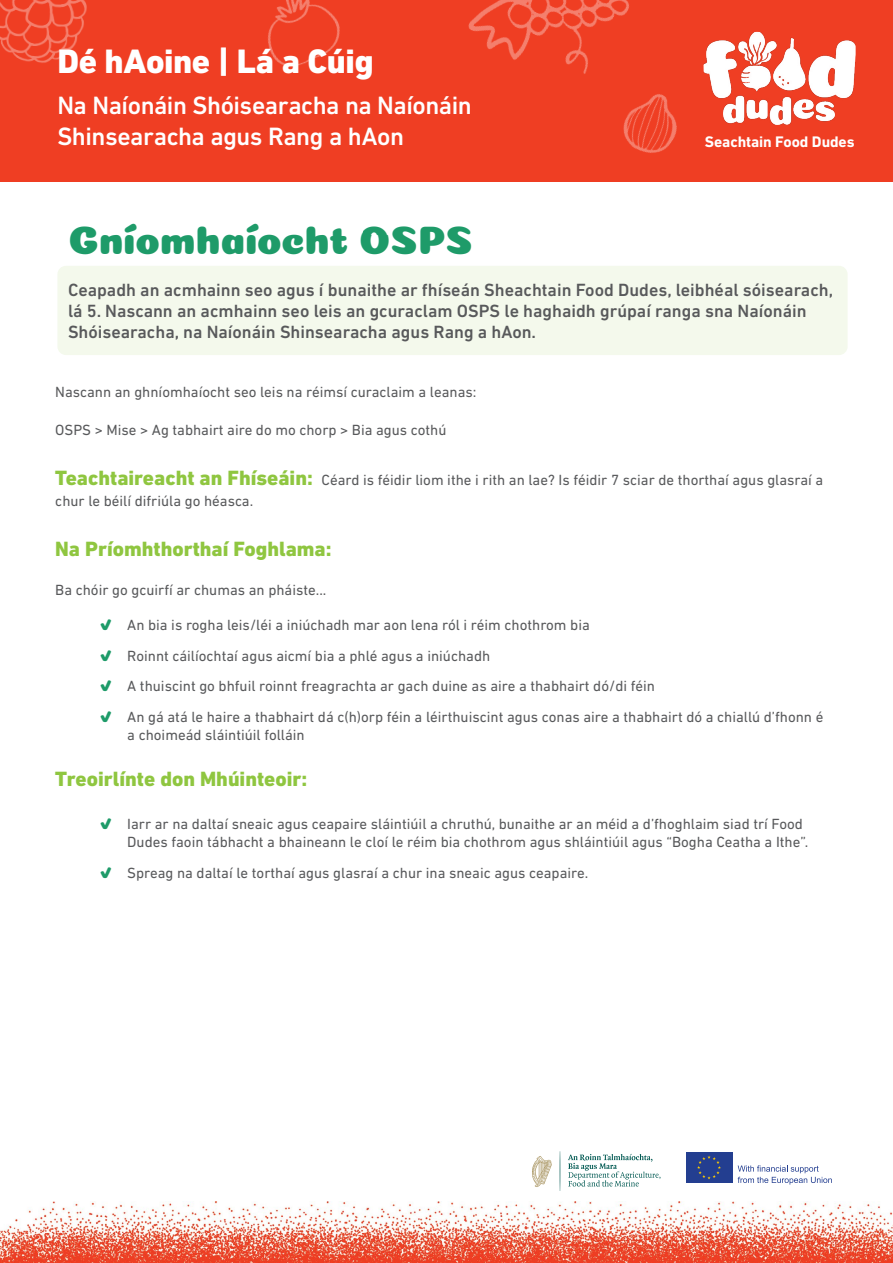
<style>
.page{position:relative;width:893px;height:1263px;background:#fff}
.page>*{position:absolute;margin:0;border:0;box-sizing:border-box;transform-origin:0 0}
.t1{font:39.75px "Coiny";letter-spacing:-.005em;color:#1e9b69}
.t2{font:800 34.5px "DIN Next LT Pro";letter-spacing:-.015em;color:#fff}
.t3{font:500 25.5px/30.6px "DIN Next LT Pro";letter-spacing:-.02em;color:#fff}
.t4{font:800 21px "DIN Next LT Pro";color:#8fc640}
.t5{font:500 18px/21px "DIN Next LT Pro";color:#58595b}
.t6{font:700 15.6px "DIN Next LT Pro";letter-spacing:-.005em;color:#fff}
.t7{font:15px/18px "DIN Next LT Pro";color:#58595b}
.s1{font-weight:800;font-size:21px;color:#8fc640}
.s2{font-family:"Coiny";color:#1e9b69}
</style>
<div class="page">
<svg style="left:738px;top:1165px;width:94px;height:19px"></svg>
<div style="left:686px;top:1152px;width:46px;height:31px;background:#233e90"></div>
<svg style="left:697px;top:1156px;width:24px;height:23px"></svg>
<svg style="left:568px;top:1154px;width:92px;height:32px"></svg>
<svg style="left:560px;top:1151px;width:1px;height:40px"></svg>
<svg style="left:532px;top:1156px;width:20px;height:31px"></svg>
<div style="left:0;top:0;width:893px;height:181px;background:#ef3e23"></div>
<img style="left:0;top:1201px;width:893px;height:62px">
<div style="left:57px;top:266px;width:791px;height:89px;background:#f4f9ec;border-radius:9px"></div>
<img style="left:0;top:0;width:87px;height:63px">
<img style="left:468px;top:0;width:161px;height:74px">
<img style="left:595px;top:71px;width:109px;height:111px">
<img style="left:268px;top:0;width:72px;height:67px">
<img style="left:703px;top:32px;width:153px;height:95px">
<p class="t2" style="left:57px;top:41px;width:318px">Dé hAoine | Lá a Cúig</p>
<p class="t3" style="left:57px;top:90px;width:416px">Na Naíonáin Shóisearacha na Naíonáin<br>Shinsearacha agus Rang a hAon</p>
<p class="t6" style="left:705px;top:133px;width:151px">Seachtain Food Dudes</p>
<p class="t1" style="left:68px;top:217px;width:407px">Gníomhaíocht OSPS</p>
<p class="t5" style="left:68px;top:279px;width:767px">Ceapadh an acmhainn seo agus í bunaithe ar fhíseán Sheachtain Food Dudes, leibhéal sóisearach, lá 5. Nascann an acmhainn seo leis an gcuraclam OSPS le haghaidh grúpaí ranga sna Naíonáin<br>Shóisearacha, na Naíonáin Shinsearacha agus Rang a hAon.</p>
<p class="t7" style="left:55px;top:383px;width:423px">Nascann an ghníomhaíocht seo leis na réimsí curaclaim a leanas:</p>
<p class="t7" style="left:55px;top:421px;width:393px">OSPS &gt; Mise &gt; Ag tabhairt aire do mo chorp &gt; Bia agus cothú</p>
<p class="t7" style="left:55px;top:469px;width:769px;line-height:21px"><span class="s1">Teachtaireacht an Fhíseáin:</span> Céard is féidir liom ithe i rith an lae? Is féidir 7 sciar de thorthaí agus glasraí a chur le béilí difriúla go héasca.</p>
<p class="t4" style="left:55px;top:537px;width:278px">Na Príomhthorthaí Foghlama:</p>
<p class="t7" style="left:55px;top:581px;width:273px">Ba chóir go gcuirfí ar chumas an pháiste...</p>
<p class="t7" style="left:100px;top:616px;width:491px"><span class="s2">√</span> An bia is rogha leis/léi a iniúchadh mar aon lena ról i réim chothrom bia</p>
<p class="t7" style="left:100px;top:646px;width:391px"><span class="s2">√</span> Roinnt cáilíochtaí agus aicmí bia a phlé agus a iniúchadh</p>
<p class="t7" style="left:100px;top:677px;width:556px"><span class="s2">√</span> A thuiscint go bhfuil roinnt freagrachta ar gach duine as aire a thabhairt dó/di féin</p>
<p class="t7" style="left:127px;top:708px;width:698px;text-indent:-27px"><span class="s2">√</span> An gá atá le haire a thabhairt dá c(h)orp féin a léirthuiscint agus conas aire a thabhairt dó a chiallú d’fhonn é a choimeád sláintiúil folláin</p>
<p class="t4" style="left:55px;top:766px;width:254px">Treoirlínte don Mhúinteoir:</p>
<p class="t7" style="left:127px;top:815px;width:682px;text-indent:-27px"><span class="s2">√</span> Iarr ar na daltaí sneaic agus ceapaire sláintiúil a chruthú, bunaithe ar an méid a d’fhoghlaim siad trí Food<br>Dudes faoin tábhacht a bhaineann le cloí le réim bia chothrom agus shláintiúil agus “Bogha Ceatha a Ithe”.</p>
<p class="t7" style="left:100px;top:864px;width:489px"><span class="s2">√</span> Spreag na daltaí le torthaí agus glasraí a chur ina sneaic agus ceapaire.</p>
</div>
